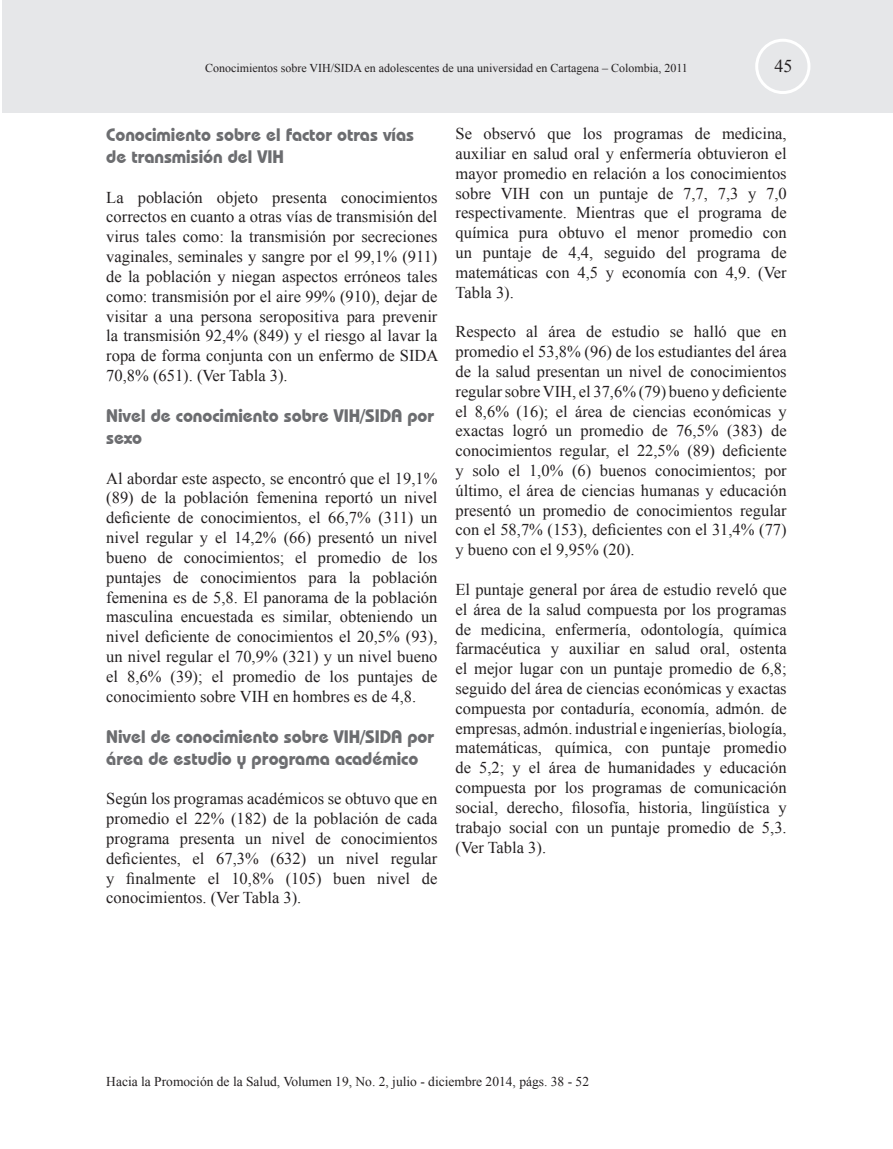
<style>
.page{position:relative;width:893px;height:1149px;background:#fff}
.page>*{position:absolute;margin:0;border:0;box-sizing:border-box;transform-origin:0 0}
.t1{font:700 18px/21.6px "Bauhaus IT Cby BT";color:#6c6d70}
.t2{font:18px "Times New Roman";color:#231f20}
.t3{font:16.5px/19.8px "Times New Roman";color:#231f20;text-align:justify}
.t4{font:13.5px "Times New Roman";color:#231f20}
.t5{font:12px "Times New Roman";color:#231f20}
</style>
<div class="page">
<div style="left:2px;top:0;width:891px;height:113px;background:#e6e7e9"></div>
<div style="left:755px;top:39px;width:55px;height:55px;border:3px solid #fff;border-radius:50%"></div>
<p class="t5" style="left:205px;top:60px;width:484px">Conocimientos sobre VIH/SIDA en adolescentes de una universidad en Cartagena – Colombia, 2011</p>
<p class="t2" style="left:774px;top:54px;width:19px">45</p>
<p class="t1" style="left:106px;top:124px;width:309px">Conocimiento sobre el factor otras vías de transmisión del VIH</p>
<p class="t3" style="left:106px;top:187px;width:334px">La población objeto presenta conocimientos correctos en cuanto a otras vías de transmisión del virus tales como: la transmisión por secreciones vaginales, seminales y sangre por el 99,1% (911) de la población y niegan aspectos erróneos tales como: transmisión por el aire 99% (910), dejar de visitar a una persona seropositiva para prevenir la transmisión 92,4% (849) y el riesgo al lavar la ropa de forma conjunta con un enfermo de SIDA 70,8% (651). (Ver Tabla 3).</p>
<p class="t1" style="left:106px;top:405px;width:329px">Nivel de conocimiento sobre VIH/SIDA por sexo</p>
<p class="t3" style="left:106px;top:468px;width:333px">Al abordar este aspecto, se encontró que el 19,1% (89) de la población femenina reportó un nivel deficiente de conocimientos, el 66,7% (311) un nivel regular y el 14,2% (66) presentó un nivel bueno de conocimientos; el promedio de los puntajes de conocimientos para la población femenina es de 5,8. El panorama de la población masculina encuestada es similar, obteniendo un nivel deficiente de conocimientos el 20,5% (93), un nivel regular el 70,9% (321) y un nivel bueno el 8,6% (39); el promedio de los puntajes de conocimiento sobre VIH en hombres es de 4,8.</p>
<p class="t1" style="left:106px;top:725px;width:329px">Nivel de conocimiento sobre VIH/SIDA por área de estudio y programa académico</p>
<p class="t3" style="left:106px;top:788px;width:333px">Según los programas académicos se obtuvo que en promedio el 22% (182) de la población de cada programa presenta un nivel de conocimientos deficientes, el 67,3% (632) un nivel regular y finalmente el 10,8% (105) buen nivel de conocimientos. (Ver Tabla 3).</p>
<p class="t3" style="left:455px;top:123px;width:333px">Se observó que los programas de medicina, auxiliar en salud oral y enfermería obtuvieron el mayor promedio en relación a los conocimientos sobre VIH con un puntaje de 7,7, 7,3 y 7,0 respectivamente. Mientras que el programa de química pura obtuvo el menor promedio con un puntaje de 4,4, seguido del programa de matemáticas con 4,5 y economía con 4,9. (Ver Tabla 3).</p>
<p class="t3" style="left:455px;top:321px;width:333px">Respecto al área de estudio se halló que en promedio el 53,8% (96) de los estudiantes del área de la salud presentan un nivel de conocimientos regular sobre VIH, el 37,6% (79) bueno y deficiente el 8,6% (16); el área de ciencias económicas y exactas logró un promedio de 76,5% (383) de conocimientos regular, el 22,5% (89) deficiente y solo el 1,0% (6) buenos conocimientos; por último, el área de ciencias humanas y educación presentó un promedio de conocimientos regular con el 58,7% (153), deficientes con el 31,4% (77) y bueno con el 9,95% (20).</p>
<p class="t3" style="left:455px;top:579px;width:333px">El puntaje general por área de estudio reveló que el área de la salud compuesta por los programas de medicina, enfermería, odontología, química farmacéutica y auxiliar en salud oral, ostenta el mejor lugar con un puntaje promedio de 6,8; seguido del área de ciencias económicas y exactas compuesta por contaduría, economía, admón. de empresas, admón. industrial e ingenierías, biología, matemáticas, química, con puntaje promedio de 5,2; y el área de humanidades y educación compuesta por los programas de comunicación social, derecho, filosofía, historia, lingüística y trabajo social con un puntaje promedio de 5,3. (Ver Tabla 3).</p>
<p class="t4" style="left:106px;top:1072px;width:484px">Hacia la Promoción de la Salud, Volumen 19, No. 2, julio - diciembre 2014, págs. 38 - 52</p>
</div>
